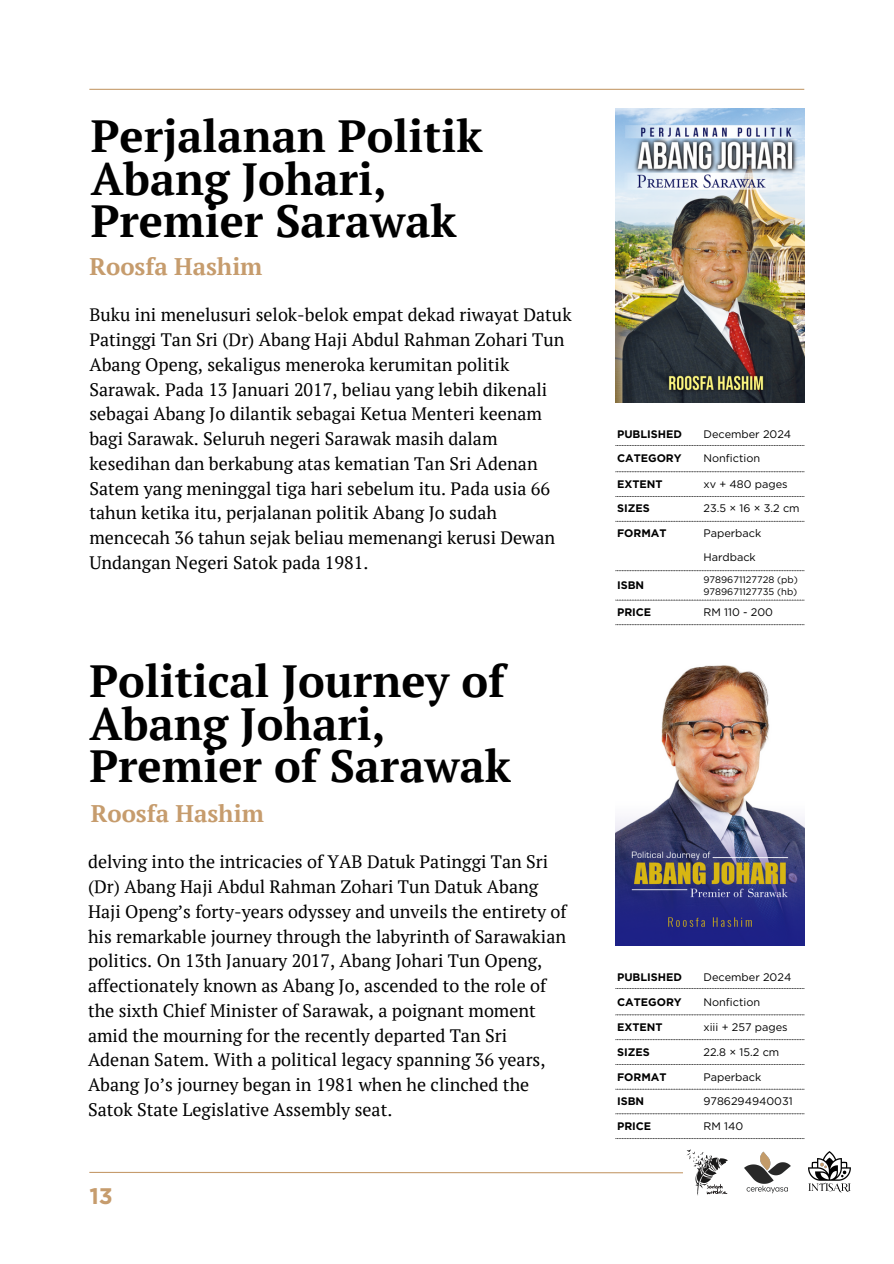
<style>
.page{position:relative;width:894px;height:1264px;background:#fff}
.page>*{position:absolute;margin:0;border:0;box-sizing:border-box;transform-origin:0 0}
.t1{font:700 45px/42.8px "PT Serif";color:#000}
.t2{font:700 24px "PT Serif";color:#c69c6d}
.t3{font:700 22.5px "Gotham";color:#c69c6d}
.t4{font:18px/24.8px "PT Serif";color:#000}
.t5{font:10.95px "Gotham";color:#000}
.t6{font:700 10.95px "Gotham";color:#000}
.t7{font:9.45px "Gotham";color:#000}
</style>
<div class="page">
<hr style="left:89px;top:89px;width:715px;height:1px;background:#c69c6d">
<svg style="left:615px;top:445px;width:189px;height:180px"></svg>
<svg style="left:615px;top:988px;width:189px;height:127px"></svg>
<img style="left:808px;top:1151px;width:43px;height:42px">
<img style="left:744px;top:1151px;width:46px;height:43px">
<img style="left:682px;top:1149px;width:46px;height:46px">
<hr style="left:89px;top:1171px;width:593px;height:2px;background:#c69c6d">
<img style="left:615px;top:109px;width:189px;height:293px">
<img style="left:615px;top:665px;width:189px;height:280px">
<p class="t1" style="left:91px;top:114px;width:393px">Perjalanan Politik<br>Abang Johari,<br>Premier Sarawak</p>
<p class="t2" style="left:89px;top:249px;width:175px">Roosfa Hashim</p>
<p class="t4" style="left:89px;top:302px;width:483px">Buku ini menelusuri selok-belok empat dekad riwayat Datuk Patinggi Tan Sri (Dr) Abang Haji Abdul Rahman Zohari Tun Abang Openg, sekaligus meneroka kerumitan politik Sarawak. Pada 13 Januari 2017, beliau yang lebih dikenali sebagai Abang Jo dilantik sebagai Ketua Menteri keenam bagi Sarawak. Seluruh negeri Sarawak masih dalam kesedihan dan berkabung atas kematian Tan Sri Adenan Satem yang meninggal tiga hari sebelum itu. Pada usia 66 tahun ketika itu, perjalanan politik Abang Jo sudah mencecah 36 tahun sejak beliau memenangi kerusi Dewan Undangan Negeri Satok pada 1981.</p>
<p class="t1" style="left:89px;top:658px;width:423px">Political Journey of<br>Abang Johari,<br>Premier of Sarawak</p>
<p class="t2" style="left:91px;top:796px;width:175px">Roosfa Hashim</p>
<p class="t4" style="left:88px;top:849px;width:480px">delving into the intricacies of YAB Datuk Patinggi Tan Sri (Dr) Abang Haji Abdul Rahman Zohari Tun Datuk Abang Haji Openg’s forty-years odyssey and unveils the entirety of his remarkable journey through the labyrinth of Sarawakian politics. On 13th January 2017, Abang Johari Tun Openg, affectionately known as Abang Jo, ascended to the role of the sixth Chief Minister of Sarawak, a poignant moment amid the mourning for the recently departed Tan Sri Adenan Satem. With a political legacy spanning 36 years, Abang Jo’s journey began in 1981 when he clinched the Satok State Legislative Assembly seat.</p>
<p class="t3" style="left:89px;top:1181px;width:25px">13</p>
<p class="t6" style="left:617px;top:427px;width:67px">PUBLISHED</p>
<h1 class="t5" style="left:703px;top:427px;width:89px">December 2024</h1>
<h2 class="t6" style="left:617px;top:451px;width:66px">CATEGORY</h2>
<p class="t5" style="left:703px;top:451px;width:58px">Nonfiction</p>
<p class="t6" style="left:617px;top:477px;width:47px">EXTENT</p>
<p class="t5" style="left:703px;top:477px;width:86px">xv + 480 pages</p>
<p class="t6" style="left:617px;top:501px;width:34px">SIZES</p>
<p class="t5" style="left:703px;top:501px;width:98px">23.5 × 16 × 3.2 cm</p>
<p class="t6" style="left:617px;top:526px;width:51px">FORMAT</p>
<p class="t5" style="left:703px;top:526px;width:59px">Paperback</p>
<p class="t5" style="left:703px;top:551px;width:54px">Hardback</p>
<p class="t6" style="left:617px;top:578px;width:29px">ISBN</p>
<p class="t7" style="left:703px;top:573px;width:96px">9789671127728 (pb)</p>
<p class="t7" style="left:703px;top:586px;width:95px">9789671127735 (hb)</p>
<p class="t6" style="left:617px;top:605px;width:36px">PRICE</p>
<p class="t5" style="left:703px;top:605px;width:71px">RM 110 - 200</p>
<p class="t6" style="left:617px;top:970px;width:67px">PUBLISHED</p>
<p class="t5" style="left:703px;top:970px;width:89px">December 2024</p>
<p class="t6" style="left:617px;top:995px;width:66px">CATEGORY</p>
<p class="t5" style="left:703px;top:995px;width:58px">Nonfiction</p>
<p class="t6" style="left:617px;top:1020px;width:47px">EXTENT</p>
<h1 class="t5" style="left:703px;top:1020px;width:86px">xiii + 257 pages</h1>
<h2 class="t6" style="left:617px;top:1045px;width:34px">SIZES</h2>
<p class="t5" style="left:703px;top:1045px;width:77px">22.8 × 15.2 cm</p>
<p class="t6" style="left:617px;top:1070px;width:51px">FORMAT</p>
<p class="t5" style="left:703px;top:1070px;width:59px">Paperback</p>
<p class="t6" style="left:617px;top:1094px;width:29px">ISBN</p>
<p class="t5" style="left:703px;top:1094px;width:91px">9786294940031</p>
<p class="t6" style="left:617px;top:1119px;width:36px">PRICE</p>
<p class="t5" style="left:703px;top:1119px;width:41px">RM 140</p>
</div>
